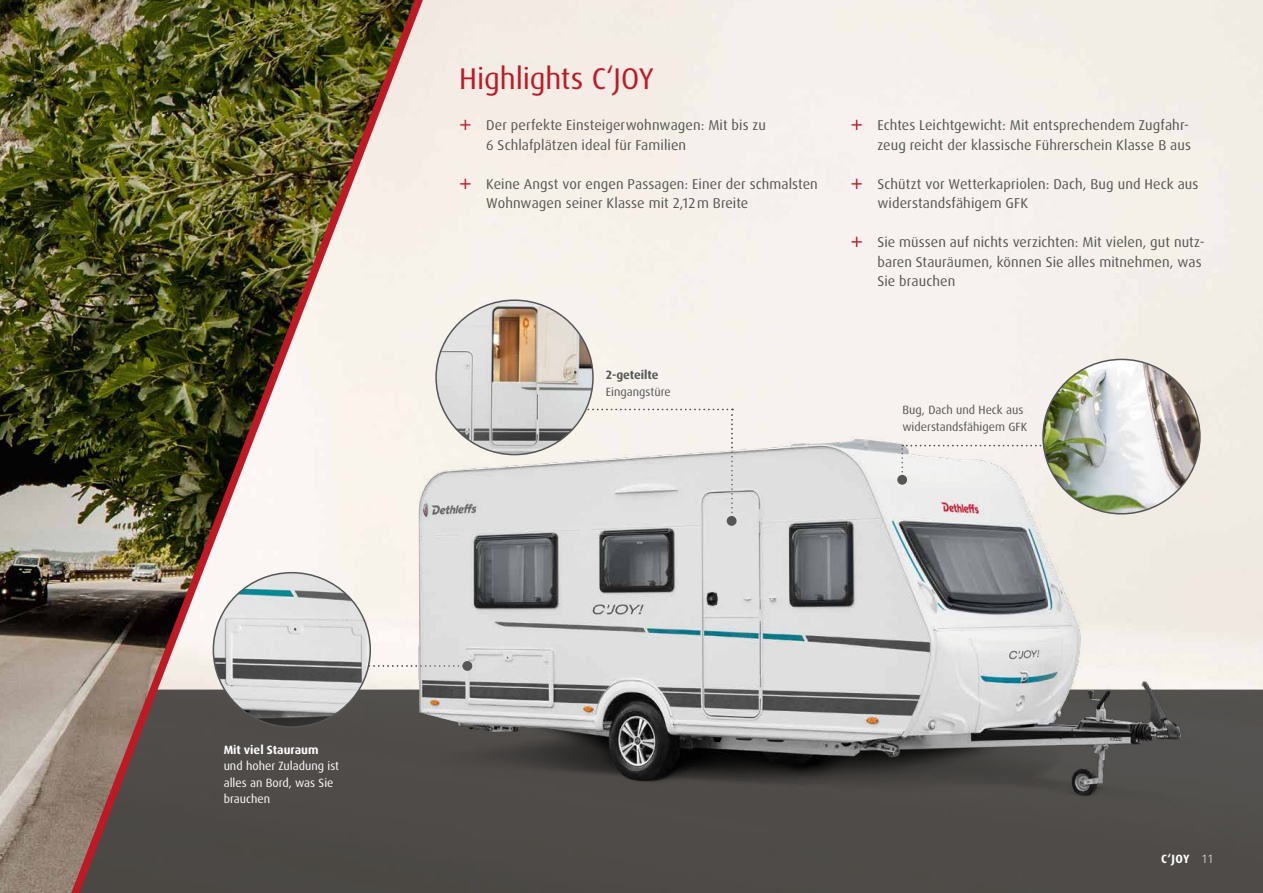
<style>
.page{position:relative;width:1263px;height:893px;background:#fff}
.page>*{position:absolute;margin:0;border:0;box-sizing:border-box;transform-origin:0 0}
.t1{font:30px "Dax Pro";letter-spacing:-.005em;color:#bd1a26}
.t2{font:14.25px/19.5px "Dax OT";letter-spacing:.005em;color:#565656}
.t3{font:12px/16.5px "Dax Pro";color:#565656}
.t4{font:12px/16.5px "Dax Pro";color:#fff}
.t5{font:700 12px "Dax Pro";color:#fff}
.t6{font:700 12px "Dax Pro";color:#565656}
.s1{font-family:"Dax OT";font-weight:300}
</style>
<div class="page">
<img style="left:0;top:0;width:56px;height:893px">
<div style="left:439px;top:690px;width:824px;height:203px;background:#4e4b48"></div>
<img style="left:56px;top:0;width:383px;height:893px">
<img style="left:404px;top:386px;width:832px;height:452px">
<div style="left:897px;top:475px;width:10px;height:10px;background:#565656;border-radius:50%"></div>
<svg style="left:370px;top:665px;width:92px;height:2px"></svg>
<svg style="left:584px;top:409px;width:149px;height:113px"></svg>
<div style="left:462px;top:661px;width:10px;height:10px;background:#565656;border-radius:50%"></div>
<div style="left:727px;top:516px;width:9px;height:10px;background:#565656;border-radius:50%"></div>
<svg style="left:901px;top:445px;width:142px;height:36px"></svg>
<img style="left:1043px;top:359px;width:157px;height:155px">
<img style="left:436px;top:300px;width:157px;height:155px">
<img style="left:213px;top:573px;width:157px;height:154px">
<svg style="left:460px;top:120px;width:11px;height:10px"></svg>
<svg style="left:460px;top:178px;width:11px;height:11px"></svg>
<svg style="left:852px;top:120px;width:10px;height:10px"></svg>
<svg style="left:852px;top:178px;width:10px;height:11px"></svg>
<svg style="left:852px;top:237px;width:10px;height:10px"></svg>
<h1 class="t1" style="left:459px;top:59px;width:196px">Highlights C‘JOY</h1>
<p class="t2" style="left:486px;top:116px;width:281px">Der perfekte Einsteigerwohnwagen: Mit bis zu<br>6 Schlafplätzen ideal für Familien</p>
<p class="t2" style="left:486px;top:174px;width:333px">Keine Angst vor engen Passagen: Einer der schmalsten<br>Wohnwagen seiner Klasse mit 2,12m Breite</p>
<p class="t6" style="left:606px;top:367px;width:54px">2-geteilte</p>
<p class="t3" style="left:606px;top:383px;width:66px">Eingangstüre</p>
<p class="t2" style="left:877px;top:116px;width:315px">Echtes Leichtgewicht: Mit entsprechendem Zugfahr&shy;zeug reicht der klassische Führerschein Klasse B aus</p>
<p class="t2" style="left:877px;top:174px;width:323px">Schützt vor Wetterkapriolen: Dach, Bug und Heck aus widerstandsfähigem GFK</p>
<p class="t2" style="left:877px;top:233px;width:329px">Sie müssen auf nichts verzichten: Mit vielen, gut nutz&shy;baren Stauräumen, können Sie alles mitnehmen, was<br>Sie brauchen</p>
<p class="t3" style="left:902px;top:402px;width:126px">Bug, Dach und Heck aus widerstandsfähigem GFK</p>
<p class="t5" style="left:224px;top:742px;width:96px">Mit viel Stauraum</p>
<p class="t4" style="left:224px;top:758px;width:117px">und hoher Zuladung ist alles an Bord, was Sie brauchen</p>
<p class="t5" style="left:1161px;top:851px;width:53px">C‘JOY <span class="s1">11</span></p>
</div>
